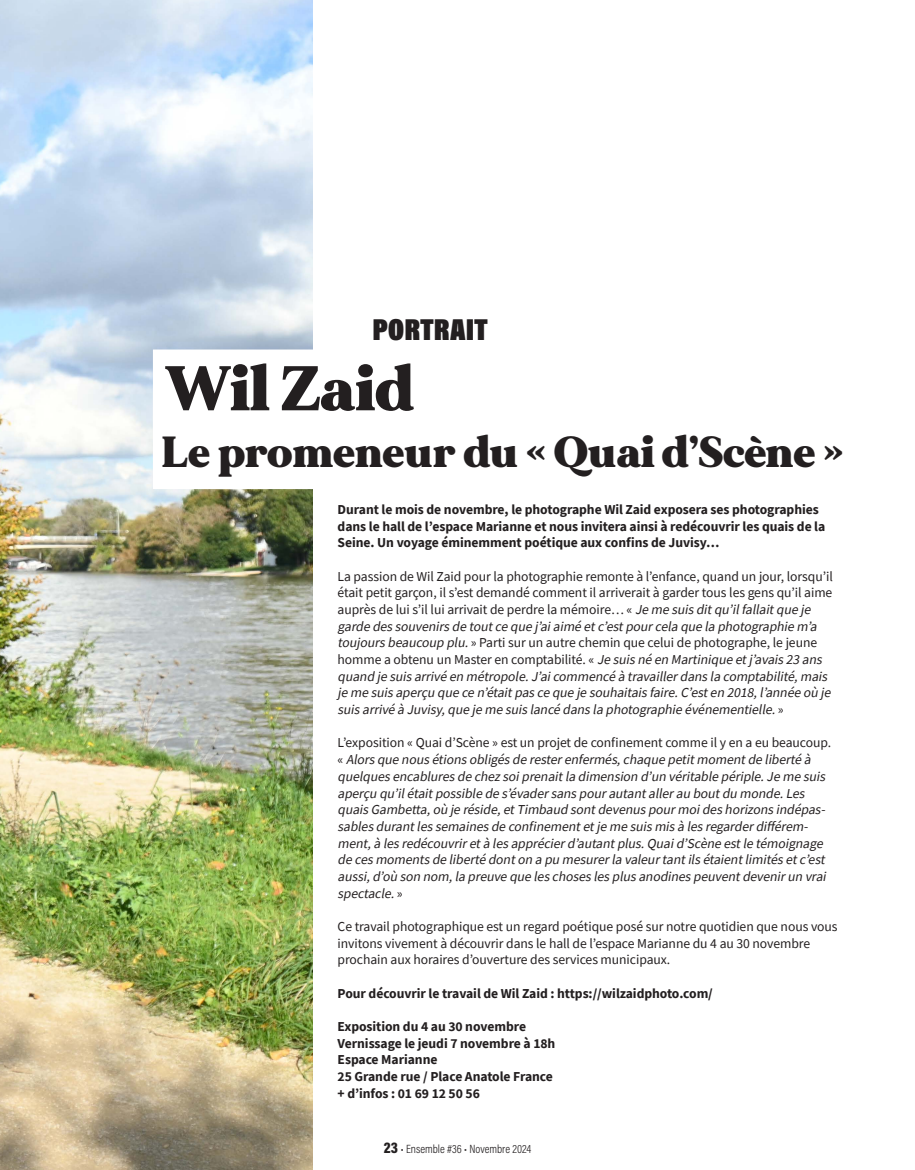
<style>
.page{position:relative;width:915px;height:1170px;background:#fff}
.page>*{position:absolute;margin:0;border:0;box-sizing:border-box;transform-origin:0 0}
.t1{font:900 63px "MADE Mirage";letter-spacing:-.01em;color:#231f20}
.t2{font:900 43.5px "MADE Mirage";color:#231f20}
.t3{font:30.75px "Acumin Variable Concept";color:#231f20}
.t4{font:italic 13.65px/16.6px "Source Sans Pro";letter-spacing:-.005em;color:#231f20}
.t5{font:700 13.65px/16.6px "Source Sans Pro";letter-spacing:-.005em;color:#231f20}
.t6{font:13.65px/16.6px "Source Sans Pro";letter-spacing:-.005em;color:#231f20}
.t7{font:12px "Acumin Variable Concept";color:#231f20}
.s1{font-style:normal}
.s2{font-size:15.75px}
</style>
<div class="page">
<img style="left:0;top:0;width:312px;height:1169px">
<div style="left:153px;top:349px;width:272px;height:83px;background:#fff"></div>
<div style="left:153px;top:406px;width:690px;height:83px;background:#fff"></div>
<p class="t3" style="left:372px;top:308px;width:117px">PORTRAIT</p>
<p class="t1" style="left:165px;top:345px;width:251px">Wil Zaid</p>
<p class="t2" style="left:161px;top:422px;width:684px">Le promeneur du « Quai d’Scène »</p>
<p class="t5" style="left:337px;top:501px;width:489px">Durant le mois de novembre, le photographe Wil Zaid exposera ses photographies dans le hall de l’espace Marianne et nous invitera ainsi à redécouvrir les quais de la<br>Seine. Un voyage éminemment poétique aux confins de Juvisy…</p>
<p class="t4" style="left:337px;top:567px;width:497px"><span class="s1">La passion de Wil Zaid pour la photographie remonte à l’enfance, quand un jour, lorsqu’il était petit garçon, il s’est demandé comment il arriverait à garder tous les gens qu’il aime auprès de lui s’il lui arrivait de perdre la mémoire… «</span> Je me suisditqu’ilfallaitque je garde dessouvenirsde toutce que j ’aiaimé etc’estpourcela que la photographie m’a toujoursbeaucoup plu.<span class="s1">» Parti sur un autre chemin que celui de photographe, le jeune homme a obtenu un Master en comptabilité. «</span> Je suisné en Martinique etj’avais23 ans quand je suisarrivé en métropole.J’aicommencé à travaillerdansla comptabilité,mais je me suisaperçu que ce n’étaitpasce que je souhaitaisfaire.C’esten 2018,l’année où je suisarrivé à Juvisy,que je me suislancé dansla photographie événementielle.<span class="s1">»</span></p>
<p class="t4" style="left:337px;top:734px;width:495px"><span class="s1">L’exposition « Quai d’Scène » est un projet de confinement comme il y en a eu beaucoup. «</span> Alorsque nousétionsobligésde resterenfermés,chaque petitmomentde liberté à quelquesencabluresde chezsoiprenaitla dimension d’un véritable périple.Je me suis aperçu qu’ilétaitpossible de s’évadersanspourautantallerau boutdu monde.Les quaisGambetta,où je réside,etTimbaud sontdevenuspourmoideshorizonsindépas&shy;sablesdurantlessemainesde confinementetje me suismisà lesregarderdifférem&shy;ment,à lesredécouvriretà lesapprécierd’autantplus.Quaid’Scène estle témoignage de cesmomentsde liberté donton a pu mesurerla valeurtantilsétaientlimitésetc’est aussi,d’où son nom,la preuve que leschoseslesplusanodinespeuventdevenirun vrai spectacle.<span class="s1">»</span></p>
<p class="t6" style="left:337px;top:917px;width:501px">Ce travail photographique est un regard poétique posé sur notre quotidien que nous vous invitons vivement à découvrir dans le hall de l’espace Marianne du 4 au 30 novembre prochain aux horaires d’ouverture des services municipaux.</p>
<p class="t5" style="left:337px;top:984px;width:376px">Pour découvrir le travail de Wil Zaid : https://wilzaidphoto.com/</p>
<p class="t5" style="left:337px;top:1017px;width:219px">Exposition du 4 au 30 novembre<br>Vernissage le jeudi 7 novembre à 18h</p>
<p class="t5" style="left:337px;top:1051px;width:101px">Espace Marianne</p>
<p class="t5" style="left:337px;top:1067px;width:217px">25 Grande rue / Place Anatole France</p>
<p class="t5" style="left:337px;top:1084px;width:144px">+ d’infos : 01 69 12 50 56</p>
<p class="t7" style="left:383px;top:1140px;width:149px"><span class="s2">23</span> • Ensemble #36 • Novembre 2024</p>
</div>
